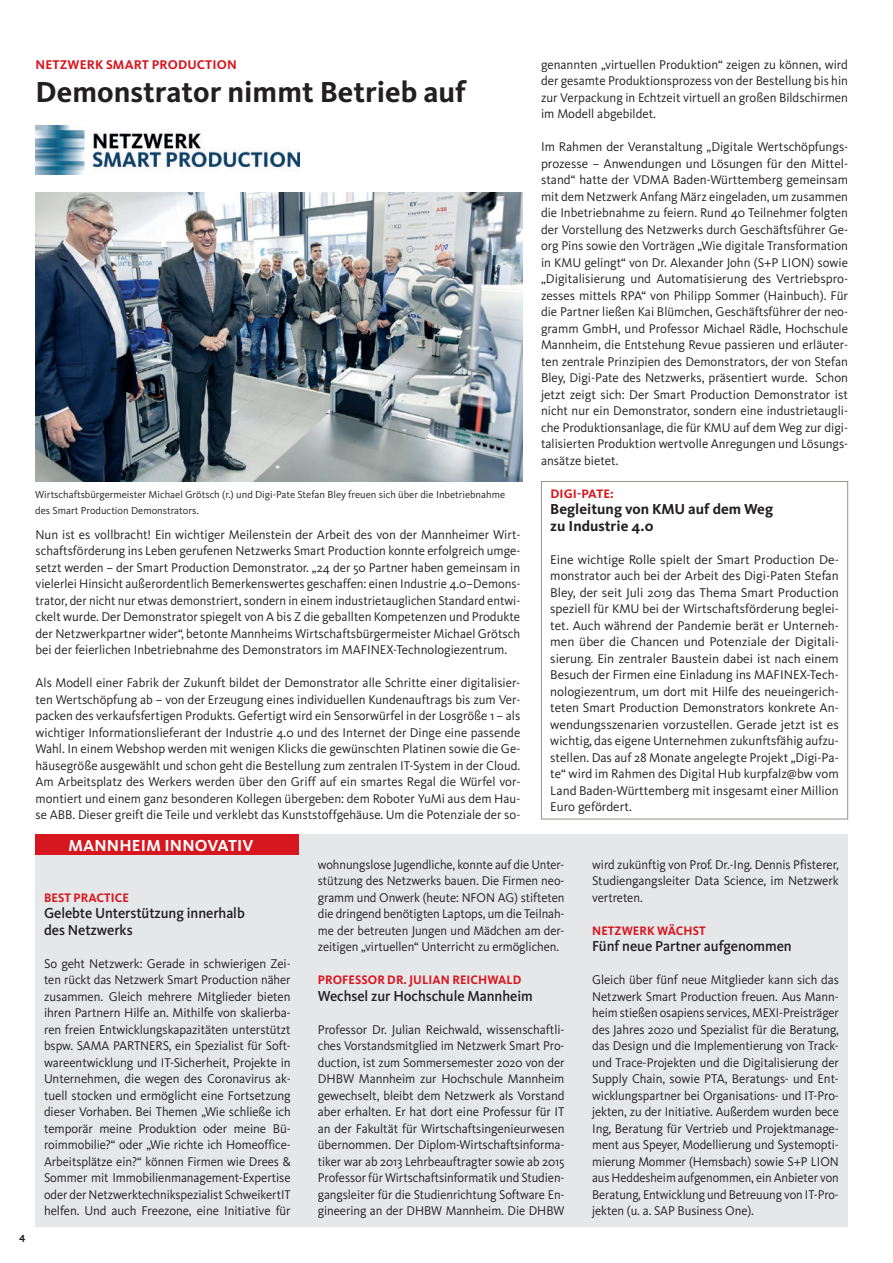
<style>
.page{position:relative;width:893px;height:1263px;background:#fff}
.page>*{position:absolute;margin:0;border:0;box-sizing:border-box;transform-origin:0 0}
.t1{font:700 30px "Kievit OT";color:#231f20}
.t2{font:700 16.5px "Kievit OT";letter-spacing:.01em;color:#fff}
.t3{font:500 15px/16.5px "Kievit OT";letter-spacing:-.005em;color:#231f20;scale:.96 1}
.t4{font:700 15px/16.5px "Kievit OT";color:#231f20}
.t5{font:13.2px/16.5px "Kievit OT";letter-spacing:-.005em;color:#231f20;text-align:justify}
.t6{font:13.2px/16.5px "Kievit OT";letter-spacing:-.005em;color:#231f20;text-align:justify;scale:.95 1}
.t7{font:13.2px/16.5px "Kievit OT";letter-spacing:-.005em;color:#231f20;text-align:justify;scale:.96 1}
.t8{font:700 13.2px "Kievit OT";letter-spacing:.01em;color:#d7171f}
.t9{font:700 12.75px "Kievit OT";letter-spacing:.005em;color:#d7171f;scale:.96 1}
.t10{font:700 12.75px "Kievit OT";letter-spacing:.005em;color:#d7171f}
.t11{font:10.5px/16.5px "Kievit OT";color:#231f20}
.t12{font:700 10.5px "Kievit OT";color:#231f20}
</style>
<div class="page">
<div style="left:36px;top:835px;width:812px;height:392px;background:#e6e7e9"></div>
<img style="left:35px;top:192px;width:487px;height:289px">
<img style="left:35px;top:125px;width:264px;height:50px">
<div style="left:541px;top:481px;width:307px;height:338px;border:1px solid #94948a"></div>
<div style="left:36px;top:835px;width:263px;height:20px;background:#d7171f"></div>
<p class="t12" style="left:19px;top:1230px;width:8px">4</p>
<p class="t8" style="left:36px;top:56px;width:203px">NETZWERK SMART PRODUCTION</p>
<h1 class="t1" style="left:36px;top:74px;width:432px">Demonstrator nimmt Betrieb auf</h1>
<p class="t5" style="left:541px;top:56px;width:309px">genannten „virtuellen Produktion“ zeigen zu können, wird der gesamte Produktionsprozess von der Bestellung bis hin zur Verpackung in Echtzeit virtuell an großen Bildschirmen im Modell abgebildet.</p>
<p class="t5" style="left:541px;top:139px;width:309px">Im Rahmen der Veranstaltung „Digitale Wertschöpfungs&shy;prozesse – Anwendungen und Lösungen für den Mittel&shy;stand“ hatte der VDMA Baden-Württemberg gemeinsam mit dem Netzwerk Anfang März eingeladen, um zusammen die Inbetriebnahme zu feiern. Rund 40 Teilnehmer folgten der Vorstellung des Netzwerks durch Geschäftsführer Ge&shy;org Pins sowie den Vorträgen „Wie digitale Transformation in KMU gelingt“ von Dr. Alexander John (S+P LION) sowie „Digitalisierung und Automatisierung des Vertriebspro&shy;zesses mittels RPA“ von Philipp Sommer (Hainbuch). Für die Partner ließen Kai Blümchen, Geschäftsführer der neo&shy;gramm GmbH, und Professor Michael Rädle, Hochschule Mannheim, die Entstehung Revue passieren und erläuter&shy;ten zentrale Prinzipien des Demonstrators, der von Stefan Bley, Digi-Pate des Netzwerks, präsentiert wurde. Schon jetzt zeigt sich: Der Smart Production Demonstrator ist nicht nur ein Demonstrator, sondern eine industrietaugli&shy;che Produktionsanlage, die für KMU auf dem Weg zur digi&shy;talisierten Produktion wertvolle Anregungen und Lösungs&shy;ansätze bietet.</p>
<p class="t11" style="left:35px;top:486px;width:471px">Wirtschaftsbürgermeister Michael Grötsch (r.) und Digi-Pate Stefan Bley freuen sich über die Inbetriebnahme des Smart Production Demonstrators.</p>
<p class="t10" style="left:550px;top:486px;width:65px">DIGI-PATE:</p>
<p class="t4" style="left:550px;top:501px;width:224px">Begleitung von KMU auf dem Weg zu Industrie 4.0</p>
<p class="t5" style="left:550px;top:551px;width:290px">Eine wichtige Rolle spielt der Smart Production De&shy;monstrator auch bei der Arbeit des Digi-Paten Stefan Bley, der seit Juli 2019 das Thema Smart Production speziell für KMU bei der Wirtschaftsförderung beglei&shy;tet. Auch während der Pandemie berät er Unterneh&shy;men über die Chancen und Potenziale der Digitali&shy;sierung. Ein zentraler Baustein dabei ist nach einem Besuch der Firmen eine Einladung ins MAFINEX-Tech&shy;nologiezentrum, um dort mit Hilfe des neueingerich&shy;teten Smart Production Demonstrators konkrete An&shy;wendungsszenarien vorzustellen. Gerade jetzt ist es wichtig, das eigene Unternehmen zukunftsfähig aufzu&shy;stellen. Das auf 28 Monate angelegte Projekt „Digi-Pa&shy;te“ wird im Rahmen des Digital Hub kurpfalz@bw vom Land Baden-Württemberg mit insgesamt einer Million Euro gefördert.</p>
<p class="t5" style="left:36px;top:526px;width:486px">Nun ist es vollbracht! Ein wichtiger Meilenstein der Arbeit des von der Mannheimer Wirt&shy;schaftsförderung ins Leben gerufenen Netzwerks Smart Production konnte erfolgreich umge&shy;setzt werden – der Smart Production Demonstrator. „24 der 50 Partner haben gemeinsam in vielerlei Hinsicht außerordentlich Bemerkenswertes geschaffen: einen Industrie 4.0–Demons&shy;trator, der nicht nur etwas demonstriert, sondern in einem industrietauglichen Standard entwi&shy;ckelt wurde. Der Demonstrator spiegelt von A bis Z die geballten Kompetenzen und Produkte der Netzwerkpartner wider“, betonte Mannheims Wirtschaftsbürgermeister Michael Grötsch bei der feierlichen Inbetriebnahme des Demonstrators im MAFINEX-Technologiezentrum.</p>
<p class="t5" style="left:36px;top:675px;width:486px">Als Modell einer Fabrik der Zukunft bildet der Demonstrator alle Schritte einer digitalisier&shy;ten Wertschöpfung ab – von der Erzeugung eines individuellen Kundenauftrags bis zum Ver&shy;packen des verkaufsfertigen Produkts. Gefertigt wird ein Sensorwürfel in der Losgröße 1 – als wichtiger Informationslieferant der Industrie 4.0 und des Internet der Dinge eine passende Wahl. In einem Webshop werden mit wenigen Klicks die gewünschten Platinen sowie die Ge&shy;häusegröße ausgewählt und schon geht die Bestellung zum zentralen IT-System in der Cloud.<br>Am Arbeitsplatz des Werkers werden über den Griff auf ein smartes Regal die Würfel vor&shy;montiert und einem ganz besonderen Kollegen übergeben: dem Roboter YuMi aus dem Hau&shy;se ABB. Dieser greift die Teile und verklebt das Kunststoffgehäuse. Um die Potenziale der so-</p>
<p class="t2" style="left:68px;top:836px;width:187px">MANNHEIM INNOVATIV</p>
<p class="t9" style="left:44px;top:890px;width:90px">BEST PRACTICE</p>
<p class="t3" style="left:44px;top:905px;width:211px">Gelebte Unterstützung innerhalb des Netzwerks</p>
<p class="t5" style="left:44px;top:955px;width:248px">So geht Netzwerk: Gerade in schwierigen Zei&shy;ten rückt das Netzwerk Smart Production näher zusammen. Gleich mehrere Mitglieder bieten ihren Partnern Hilfe an. Mithilfe von skalierba&shy;ren freien Entwicklungskapazitäten unterstützt bspw. SAMA PARTNERS, ein Spezialist für Soft&shy;wareentwicklung und IT-Sicherheit, Projekte in Unternehmen, die wegen des Coronavirus ak&shy;tuell stocken und ermöglicht eine Fortsetzung dieser Vorhaben. Bei Themen „Wie schließe ich temporär meine Produktion oder meine Bü&shy;roimmobilie?“ oder „Wie richte ich Homeoffice-Arbeitsplätze ein?“ können Firmen wie Drees &amp; Sommer mit Immobilienmanagement-Expertise oder der Netzwerktechnikspezialist SchweikertIT helfen. Und auch Freezone, eine Initiative für</p>
<p class="t6" style="left:318px;top:856px;width:261px">wohnungslose Jugendliche, konnte auf die Unter&shy;stützung des Netzwerks bauen. Die Firmen neo&shy;gramm und Onwerk (heute: NFON AG) stifteten die dringend benötigten Laptops, um die Teilnah&shy;me der betreuten Jungen und Mädchen am der&shy;zeitigen „virtuellen“ Unterricht zu ermöglichen.</p>
<p class="t9" style="left:318px;top:973px;width:213px">PROFESSOR DR. JULIAN REICHWALD</p>
<p class="t3" style="left:318px;top:988px;width:225px">Wechsel zur Hochschule Mannheim</p>
<p class="t5" style="left:318px;top:1021px;width:248px">Professor Dr. Julian Reichwald, wissenschaftli&shy;ches Vorstandsmitglied im Netzwerk Smart Pro&shy;duction, ist zum Sommersemester 2020 von der DHBW Mannheim zur Hochschule Mannheim gewechselt, bleibt dem Netzwerk als Vorstand aber erhalten. Er hat dort eine Professur für IT an der Fakultät für Wirtschaftsingenieurwesen übernommen. Der Diplom-Wirtschaftsinforma&shy;tiker war ab 2013 Lehrbeauftragter sowie ab 2015<br>Professor für Wirtschaftsinformatik und Studien&shy;gangsleiter für die Studienrichtung Software En&shy;gineering an der DHBW Mannheim. Die DHBW</p>
<p class="t7" style="left:592px;top:856px;width:258px">wird zukünftig von Prof. Dr.-Ing. Dennis Pfisterer, Studiengangsleiter Data Science, im Netzwerk vertreten.</p>
<p class="t9" style="left:592px;top:923px;width:120px">NETZWERK WÄCHST</p>
<p class="t3" style="left:592px;top:938px;width:209px">Fünf neue Partner aufgenommen</p>
<p class="t5" style="left:592px;top:972px;width:248px">Gleich über fünf neue Mitglieder kann sich das Netzwerk Smart Production freuen. Aus Mann&shy;heim stießen osapiens services, MEXI-Preisträger des Jahres 2020 und Spezialist für die Beratung, das Design und die Implementierung von Track&shy;und Trace-Projekten und die Digitalisierung der Supply Chain, sowie PTA, Beratungs- und Ent&shy;wicklungspartner bei Organisations- und IT-Pro&shy;jekten, zu der Initiative. Außerdem wurden bece Ing, Beratung für Vertrieb und Projektmanage&shy;ment aus Speyer, Modellierung und Systemopti&shy;mierung Mommer (Hemsbach) sowie S+P LION aus Heddesheim aufgenommen, ein Anbieter von Beratung, Entwicklung und Betreuung von IT-Pro&shy;jekten (u. a. SAP Business One).</p>
</div>
